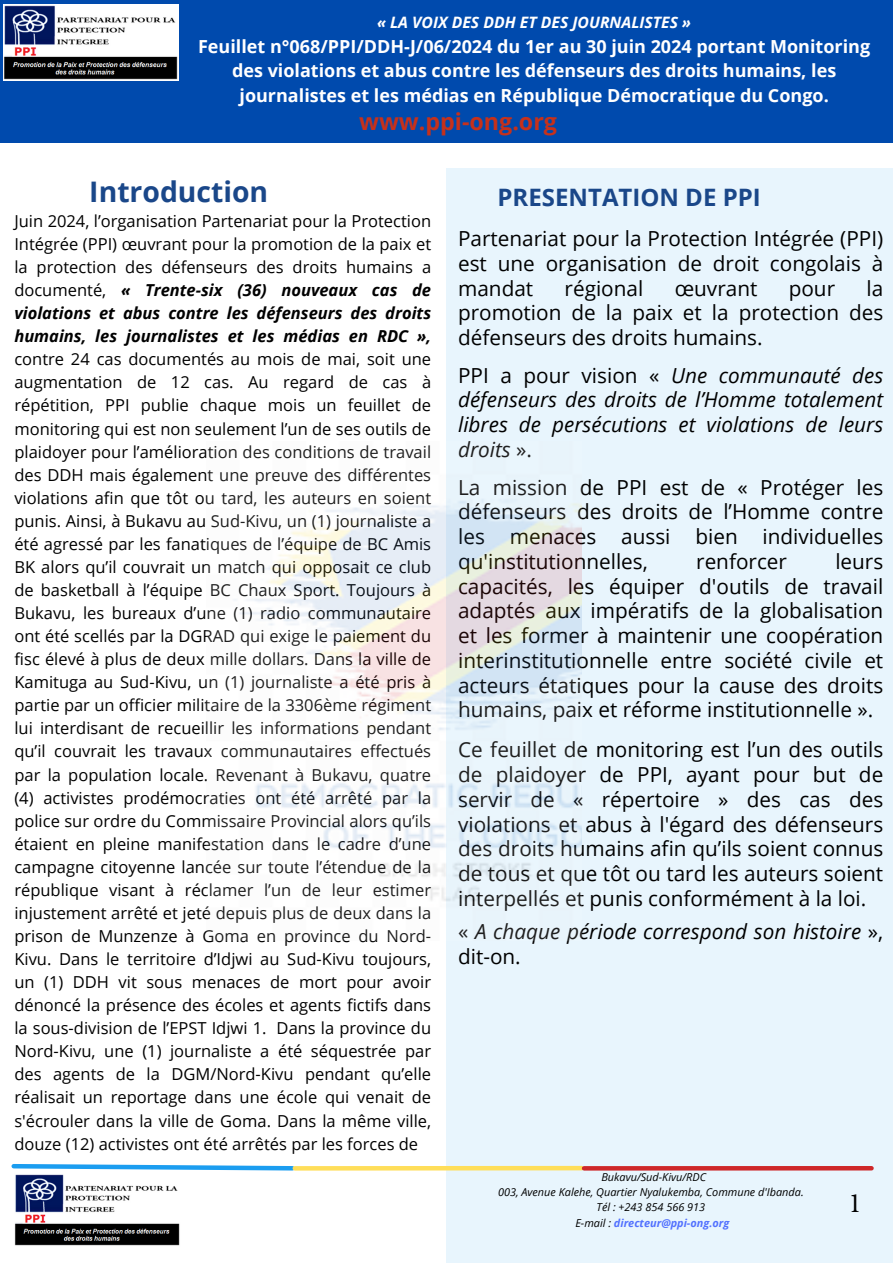
<style>
.page{position:relative;width:893px;height:1263px;background:#fff}
.page>*{position:absolute;margin:0;border:0;box-sizing:border-box;transform-origin:0 0}
.t1{font:700 28.35px "Open Sans";color:#1a4789}
.t2{font:700 24px "Open Sans";color:#1a4789}
.t3{font:700 23.25px "Open Sans";color:#c6311b}
.t4{font:22.5px "Libre Baskerville";color:#000}
.t5{font:20.7px/24.8px "Open Sans";color:#000;text-align:justify}
.t6{font:italic 20.7px/24.8px "Open Sans";color:#000;text-align:justify}
.t7{font:700 18px/24.8px "Open Sans";color:#fff;text-align:center}
.t8{font:16.5px/23.1px "Open Sans";color:#000;text-align:justify}
.t9{font:italic 700 15.75px "Open Sans";color:#fff}
.t10{font:italic 10.88px "Open Sans";color:#000}
.t11{font:italic 700 10.88px "Open Sans";color:#5271ff}
.s1{font-weight:700;font-style:italic}
.s2{font-style:normal}
.s3{font-weight:400;color:#000}
</style>
<div class="page">
<div style="left:0;top:0;width:893px;height:143px;background:#004aad"></div>
<div style="left:446px;top:168px;width:447px;height:1095px;background:#e8f5fd"></div>
<img style="left:3px;top:4px;width:175px;height:77px">
<img style="left:14px;top:1174px;width:166px;height:72px">
<svg style="left:11px;top:1164px;width:286px;height:7px"></svg>
<hr style="left:295px;top:1166px;width:286px;height:4px;background:#ffde59">
<hr style="left:584px;top:1166px;width:287px;height:4px;background:#ce2729">
<img style="left:234px;top:497px;width:347px;height:404px">
<p class="t9" style="left:377px;top:11px;width:315px">« LA VOIX DES DDH ET DES JOURNALISTES »</p>
<p class="t7" style="left:198px;top:33px;width:673px">Feuillet n°068/PPI/DDH-J/06/2024 du 1er au 30 juin 2024 portant Monitoring des violations et abus contre les défenseurs des droits humains, les journalistes et les médias en République Démocratique du Congo.</p>
<p class="t1" style="left:89px;top:172px;width:180px">Introduction</p>
<h1 class="t3" style="left:359px;top:105px;width:199px">www.ppi-ong.org</h1>
<h4 class="t2" style="left:497px;top:180px;width:265px">PRESENTATION DE PPI</h4>
<p class="t8" style="left:14px;top:209px;width:418px">Juin 2024, l’organisation Partenariat pour la Protection Intégrée (PPI) œuvrant pour la promotion de la paix et la protection des défenseurs des droits humains a documenté, <span class="s1">« Trente-six (36) nouveaux cas de violations et abus contre les défenseurs des droits humains, les journalistes et les médias en RDC », </span>contre 24 cas documentés au mois de mai, soit une augmentation de 12 cas. Au regard de cas à répétition, PPI publie chaque mois un feuillet de monitoring qui est non seulement l’un de ses outils de plaidoyer pour l’amélioration des conditions de travail des DDH mais également une preuve des différentes violations afin que tôt ou tard, les auteurs en soient punis. Ainsi, à Bukavu au Sud-Kivu, un (1) journaliste a été agressé par les fanatiques de l’équipe de BC Amis BK alors qu’il couvrait un match qui opposait ce club de basketball à l’équipe BC Chaux Sport. Toujours à Bukavu, les bureaux d’une (1) radio communautaire ont été scellés par la DGRAD qui exige le paiement du fisc élevé à plus de deux mille dollars. Dans la ville de Kamituga au Sud-Kivu, un (1) journaliste a été pris à partie par un officier militaire de la 3306ème régiment lui interdisant de recueillir les informations pendant qu’il couvrait les travaux communautaires effectués par la population locale. Revenant à Bukavu, quatre (4) activistes prodémocraties ont été arrêté par la police sur ordre du Commissaire Provincial alors qu’ils étaient en pleine manifestation dans le cadre d’une campagne citoyenne lancée sur toute l’étendue de la république visant à réclamer l’un de leur estimer injustement arrêté et jeté depuis plus de deux dans la prison de Munzenze à Goma en province du Nord-Kivu. Dans le territoire d’Idjwi au Sud-Kivu toujours, un (1) DDH vit sous menaces de mort pour avoir dénoncé la présence des écoles et agents fictifs dans la sous-division de l’EPST Idjwi 1. Dans la province du Nord-Kivu, une (1) journaliste a été séquestrée par des agents de la DGM/Nord-Kivu pendant qu’elle réalisait un reportage dans une école qui venait de s'écrouler dans la ville de Goma. Dans la même ville, douze (12) activistes ont été arrêtés par les forces de</p>
<h5 class="t5" style="left:458px;top:226px;width:427px">Partenariat pour la Protection Intégrée (PPI) est une organisation de droit congolais à mandat</h5>
<h5 class="t5" style="left:564px;top:275px;width:80px">régional</h5>
<h5 class="t5" style="left:674px;top:275px;width:84px">œuvrant</h5>
<h5 class="t5" style="left:788px;top:275px;width:48px">pour</h5>
<h5 class="t5" style="left:458px;top:275px;width:427px;text-indent:408px">la promotion de la paix et la protection des défenseurs des droits humains.</h5>
<h3 class="t6" style="left:458px;top:362px;width:427px"><span class="s2">PPI a pour vision «</span> Une communauté des défenseurs des droits de l’Homme totalement libres de persécutions et violations de leurs droits <span class="s2">».</span></h3>
<p class="t5" style="left:458px;top:474px;width:427px">La mission de PPI est de « Protéger les défenseurs des droits de l’Homme contre les menaces aussi bien individuelles qu'institutionnelles,</p>
<p class="t5" style="left:696px;top:548px;width:92px">renforcer</p>
<p class="t5" style="left:458px;top:548px;width:427px;text-indent:377px">leurs capacités, les équiper d'outils de travail adaptés aux impératifs de la globalisation et les former à maintenir une coopération interinstitutionnelle entre société civile et acteurs étatiques pour la cause des droits humains, paix et réforme institutionnelle ».</p>
<h2 class="t5" style="left:458px;top:737px;width:427px">Ce feuillet de monitoring est l’un des outils de plaidoyer de PPI, ayant pour but de servir de « répertoire » des cas des violations et abus à l'égard des défenseurs des droits humains afin qu’ils soient connus de tous et que tôt ou tard les auteurs soient interpellés et punis conformément à la loi.</h2>
<h4 class="t6" style="left:458px;top:919px;width:427px"><span class="s2">«</span> A chaque période correspond son histoire <span class="s2">», dit-on.</span></h4>
<h4 class="t10" style="left:601px;top:1169px;width:106px">Bukavu/Sud-Kivu/RDC</h4>
<h4 class="t10" style="left:498px;top:1185px;width:307px">003, Avenue Kalehe, Quartier Nyalukemba, Commune d'Ibanda.</h4>
<p class="t10" style="left:596px;top:1200px;width:110px">Tél : +243 854 566 913</p>
<p class="t11" style="left:575px;top:1215px;width:155px"><span class="s3">E-mail :</span> directeur@ppi-ong.org</p>
<p class="t4" style="left:850px;top:1190px;width:12px">1</p>
</div>
